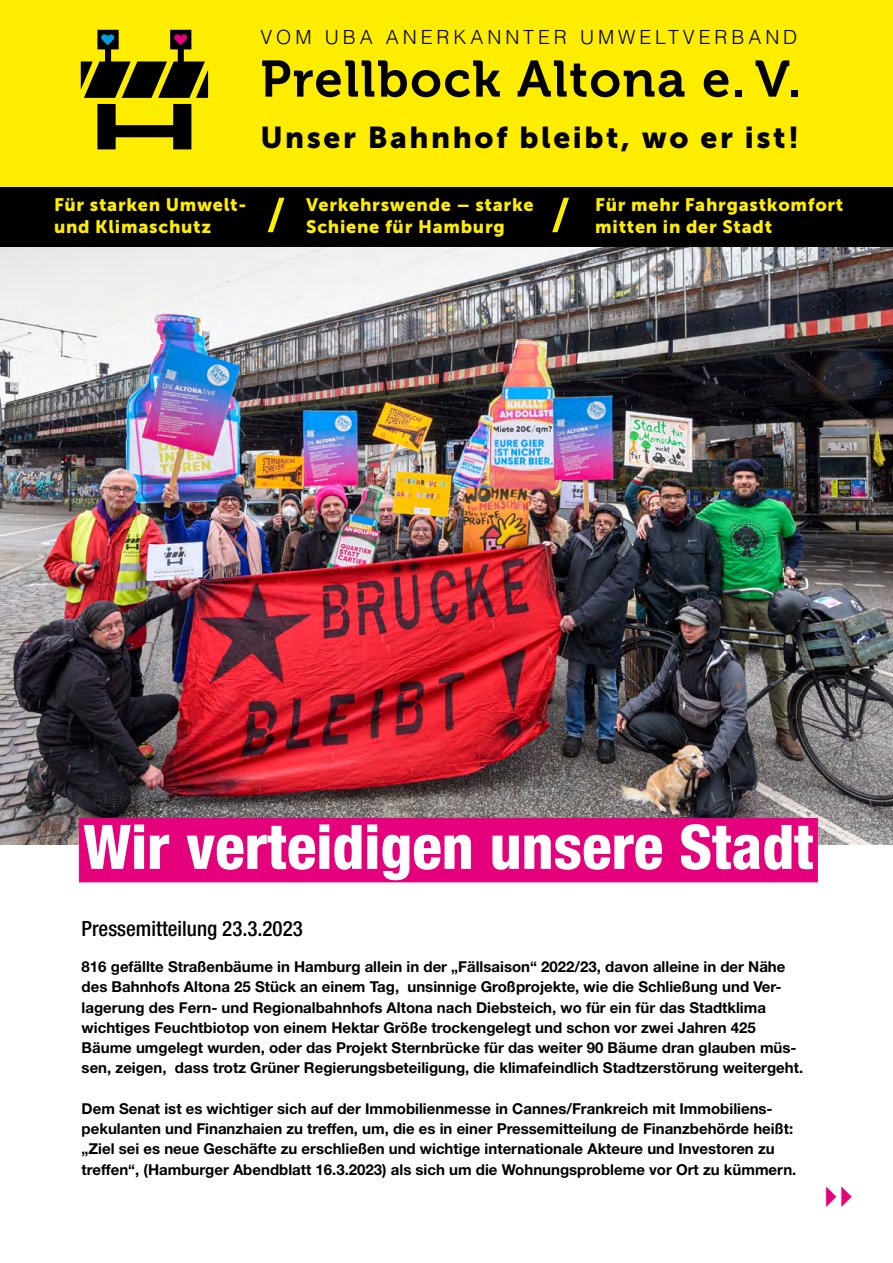
<style>
.page{position:relative;width:893px;height:1263px;background:#fff}
.page>*{position:absolute;margin:0;border:0;box-sizing:border-box;transform-origin:0 0}
.t1{font:800 condensed 61.5px "Helvetica Neue LT Std";color:#fff}
.t2{font:51px "Museo 700";letter-spacing:.03em;color:#000}
.t3{font:30px "Museo Sans 900";letter-spacing:.085em;color:#000}
.t4{font:500 condensed 21px "Helvetica Neue LT Std";color:#000}
.t5{font:300 19.5px "Helvetica LT Std";letter-spacing:.2em;color:#000}
.t6{font:18px/21.6px "Museo Sans 900";letter-spacing:.04em;color:#ffed00}
.t7{font:700 15px/20.2px "Helvetica Neue LT Std";color:#000}
</style>
<div class="page">
<img style="left:0;top:247px;width:893px;height:597px">
<div style="left:0;top:186px;width:893px;height:61px;background:#000"></div>
<div style="left:0;top:0;width:893px;height:186px;background:#ffed00"></div>
<svg style="left:81px;top:30px;width:127px;height:119px"></svg>
<svg style="left:267px;top:198px;width:18px;height:34px"></svg>
<svg style="left:552px;top:198px;width:17px;height:34px"></svg>
<div style="left:79px;top:818px;width:739px;height:64px;background:#e5007c"></div>
<h3 class="t5" style="left:260px;top:25px;width:538px">VOM UBA ANERKANNTER UMWELTVERBAND</h3>
<h2 class="t2" style="left:260px;top:51px;width:542px">Prellbock Altona e. V.</h2>
<h3 class="t3" style="left:260px;top:120px;width:540px">Unser Bahnhof bleibt, wo er ist!</h3>
<p class="t6" style="left:54px;top:194px;width:194px">Für starken Umwelt&shy;und Klimaschutz</p>
<p class="t6" style="left:306px;top:194px;width:229px">Verkehrswende – starke<br>Schiene für Hamburg</p>
<p class="t6" style="left:595px;top:194px;width:250px">Für mehr Fahrgastkomfort mitten in der Stadt</p>
<h1 class="t1" style="left:83px;top:809px;width:732px">Wir verteidigen unsere Stadt</h1>
<h3 class="t4" style="left:82px;top:916px;width:223px">Pressemitteilung 23.3.2023</h3>
<p class="t7" style="left:82px;top:956px;width:723px">816 gefällte Straßenbäume in Hamburg allein in der „Fällsaison“ 2022/23, davon alleine in der Nähe des Bahnhofs Altona 25 Stück an einem Tag, unsinnige Großprojekte, wie die Schließung und Ver&shy;lagerung des Fern- und Regionalbahnhofs Altona nach Diebsteich, wo für ein für das Stadtklima wichtiges Feuchtbiotop von einem Hektar Größe trockengelegt und schon vor zwei Jahren 425<br>Bäume umgelegt wurden, oder das Projekt Sternbrücke für das weiter 90 Bäume dran glauben müs&shy;sen, zeigen, dass trotz Grüner Regierungsbeteiligung, die klimafeindlich Stadtzerstörung weitergeht.</p>
<p class="t7" style="left:82px;top:1098px;width:716px">Dem Senat ist es wichtiger sich auf der Immobilienmesse in Cannes/Frankreich mit Immobiliens&shy;pekulanten und Finanzhaien zu treffen, um, die es in einer Pressemitteilung de Finanzbehörde heißt: „Ziel sei es neue Geschäfte zu erschließen und wichtige internationale Akteure und Investoren zu treffen“, (Hamburger Abendblatt 16.3.2023) als sich um die Wohnungsprobleme vor Ort zu kümmern.</p>
</div>
